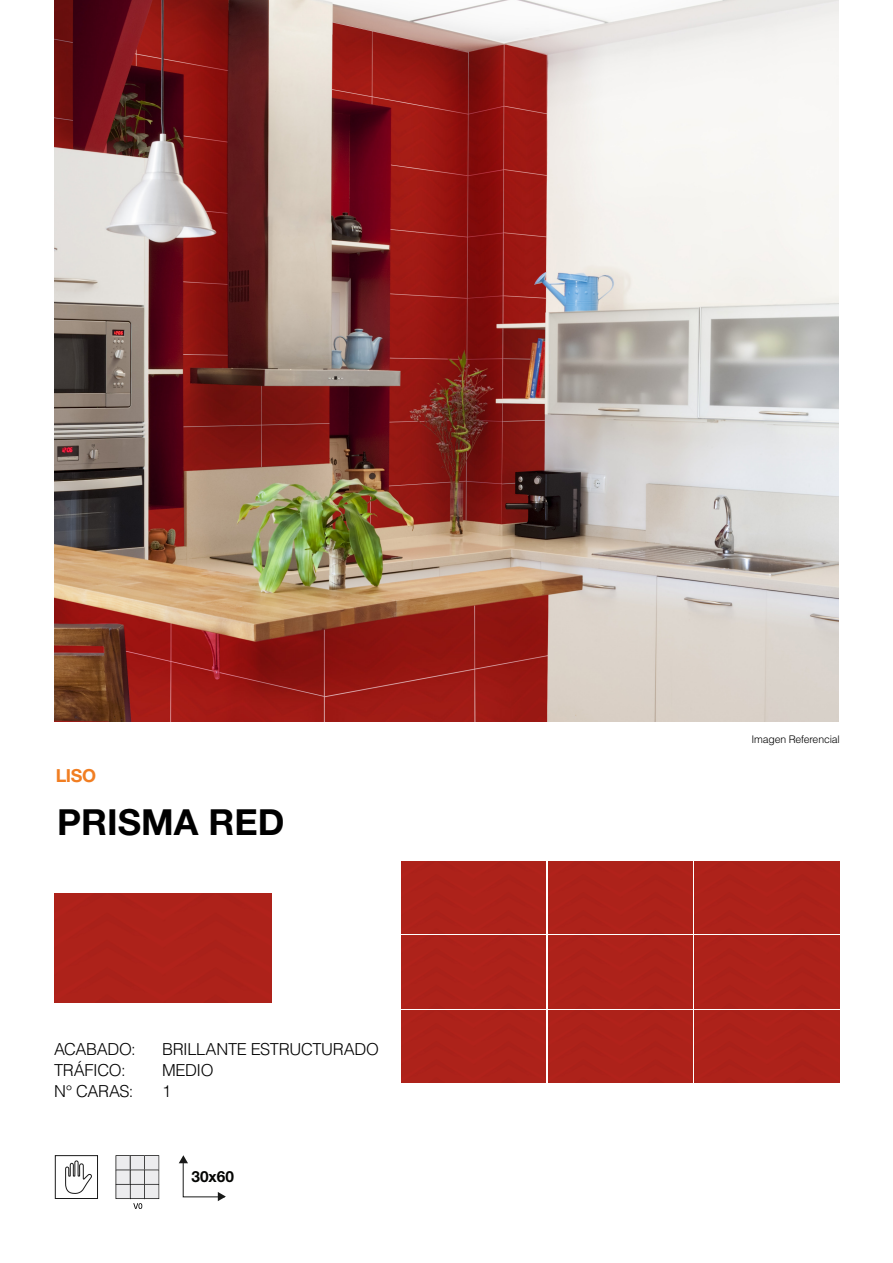
<style>
.page{position:relative;width:893px;height:1263px;background:#fff}
.page>*{position:absolute;margin:0;border:0;box-sizing:border-box;transform-origin:0 0}
.t1{font:700 36px "Helvetica Neue LT Std";color:#000}
.t2{font:700 18px "Helvetica Neue LT Std";color:#f17e22}
.t3{font:300 16.5px "Helvetica LT Std";letter-spacing:-.02em;color:#000}
.t4{font:700 15.45px "Helvetica Neue LT Std";color:#040503}
.t5{font:300 10.5px "Helvetica LT Std";letter-spacing:-.015em;color:#000}
</style>
<div class="page">
<svg style="left:55px;top:1155px;width:43px;height:44px"></svg>
<svg style="left:116px;top:1155px;width:43px;height:54px"></svg>
<img style="left:54px;top:1px;width:785px;height:720px">
<svg style="left:179px;top:1155px;width:47px;height:46px"></svg>
<div style="left:695px;top:1010px;width:145px;height:73px;background:#ad221a"></div>
<div style="left:401px;top:1010px;width:145px;height:73px;background:#ad221a"></div>
<div style="left:548px;top:1010px;width:145px;height:73px;background:#ad221a"></div>
<div style="left:695px;top:861px;width:145px;height:73px;background:#ad221a"></div>
<div style="left:54px;top:893px;width:217px;height:109px;background:#ad221a"></div>
<div style="left:401px;top:861px;width:145px;height:73px;background:#ad221a"></div>
<div style="left:548px;top:861px;width:145px;height:73px;background:#ad221a"></div>
<div style="left:695px;top:936px;width:145px;height:72px;background:#ad221a"></div>
<div style="left:401px;top:936px;width:145px;height:72px;background:#ad221a"></div>
<div style="left:548px;top:936px;width:145px;height:72px;background:#ad221a"></div>
<p class="t2" style="left:56px;top:764px;width:42px">LISO</p>
<p class="t1" style="left:57px;top:800px;width:229px">PRISMA RED</p>
<p class="t3" style="left:54px;top:1039px;width:83px">ACABADO:</p>
<p class="t3" style="left:162px;top:1039px;width:219px">BRILLANTE ESTRUCTURADO</p>
<p class="t3" style="left:54px;top:1060px;width:73px">TRÁFICO:</p>
<p class="t3" style="left:162px;top:1060px;width:53px">MEDIO</p>
<p class="t3" style="left:54px;top:1081px;width:81px">N° CARAS:</p>
<p class="t3" style="left:162px;top:1081px;width:11px">1</p>
<p class="t4" style="left:191px;top:1167px;width:44px">30x60</p>
<p class="t5" style="left:751px;top:732px;width:90px">Imagen Referencial</p>
</div>
